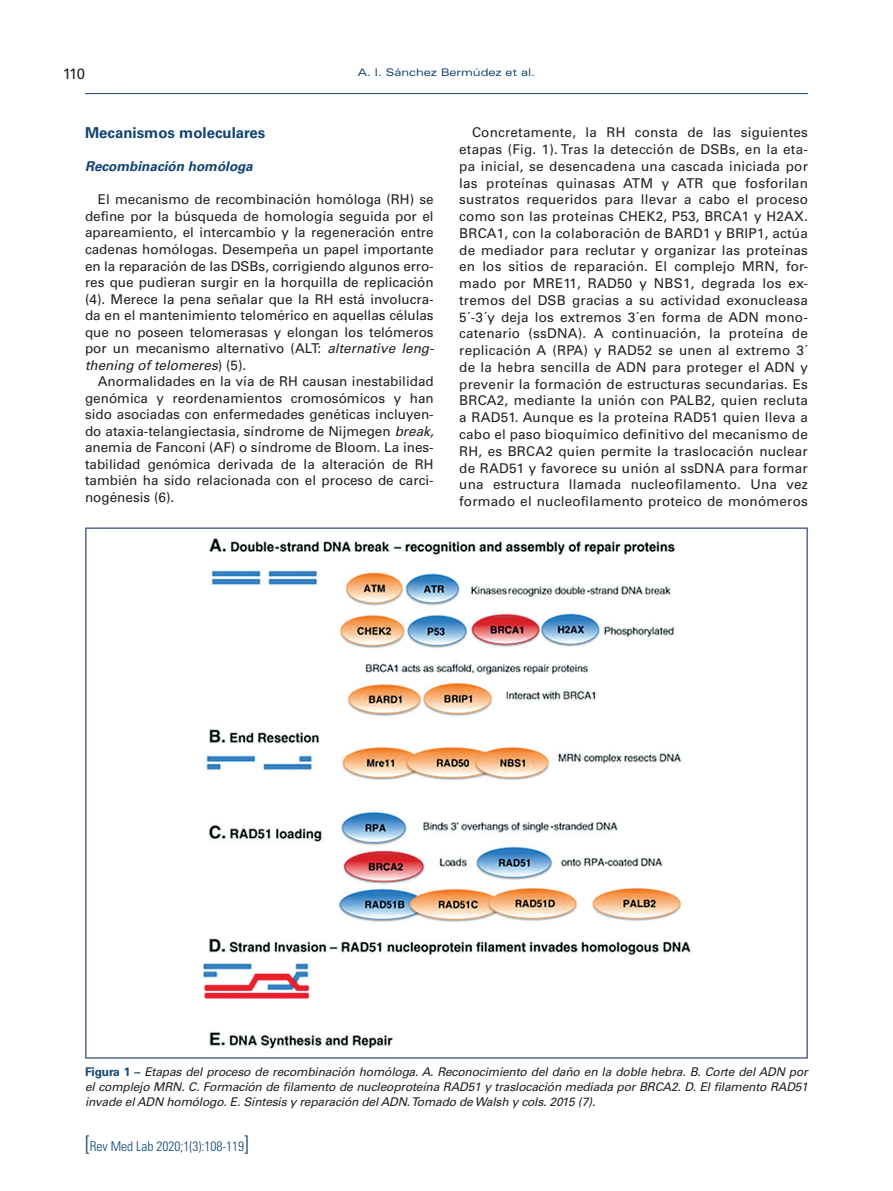
<style>
.page{position:relative;width:893px;height:1191px;background:#fff}
.page>*{position:absolute;margin:0;border:0;box-sizing:border-box;transform-origin:0 0}
.t1{font:700 15px "Univers LT Std";color:#104371}
.t2{font:15px "Univers LT Std";color:#231f20}
.t3{font:13.5px/16.8px "Univers LT Std";color:#231f20;text-align:justify}
.t4{font:300 condensed 13.5px "Univers LT Std";color:#104371}
.t5{font:italic 700 13.5px "Univers LT Std";color:#104371}
.t6{font:italic 12px/15px "Univers LT Std";letter-spacing:-.015em;color:#231f20;text-align:justify}
.t7{font:expanded 10.5px "Univers LT Std";color:#104371}
.s1{font-style:italic}
.s2{font-weight:700;font-style:normal;color:#104371}
.s3{font-size:21px}
</style>
<div class="page">
<hr style="left:85px;top:93px;width:723px;height:1px;background:#104371">
<img style="left:203px;top:538px;width:488px;height:511px">
<p class="t2" style="left:63px;top:65px;width:24px">110</p>
<p class="t7" style="left:358px;top:66px;width:179px">A. I. Sánchez Bermúdez et al.</p>
<p class="t1" style="left:85px;top:124px;width:182px">Mecanismos moleculares</p>
<p class="t5" style="left:85px;top:159px;width:169px">Recombinación homóloga</p>
<p class="t3" style="left:85px;top:191px;width:350px;text-indent:13px">El mecanismo de recombinación homóloga (RH) se define por la búsqueda de homología seguida por el apareamiento, el intercambio y la regeneración entre cadenas homólogas. Desempeña un papel importante en la reparación de las DSBs, corrigiendo algunos erro&shy;res que pudieran surgir en la horquilla de replicación (4). Merece la pena señalar que la RH está involucra&shy;da en el mantenimiento telomérico en aquellas células que no poseen telomerasas y elongan los telómeros por un mecanismo alternativo (ALT: <span class="s1">alternative leng&shy;thening of telomeres</span>) (5).</p>
<p class="t3" style="left:85px;top:373px;width:350px;text-indent:13px">Anormalidades en la vía de RH causan inestabilidad genómica y reordenamientos cromosómicos y han sido asociadas con enfermedades genéticas incluyen&shy;do ataxia-telangiectasia, síndrome de Nijmegen <span class="s1">break, </span>anemia de Fanconi (AF) o síndrome de Bloom. La ines&shy;tabilidad genómica derivada de la alteración de RH también ha sido relacionada con el proceso de carci&shy;nogénesis (6).</p>
<p class="t3" style="left:459px;top:124px;width:350px;text-indent:13px">Concretamente, la RH consta de las siguientes etapas (Fig. 1). Tras la detección de DSBs, en la eta&shy;pa inicial, se desencadena una cascada iniciada por las proteínas quinasas ATM y ATR que fosforilan sustratos requeridos para llevar a cabo el proceso como son las proteínas CHEK2, P53, BRCA1 y H2AX.<br>BRCA1, con la colaboración de BARD1 y BRIP1, actúa de mediador para reclutar y organizar las proteínas en los sitios de reparación. El complejo MRN, for&shy;mado por MRE11, RAD50 y NBS1, degrada los ex&shy;tremos del DSB gracias a su actividad exonucleasa 5´-3´y deja los extremos 3´en forma de ADN mono&shy;catenario (ssDNA). A continuación, la proteína de replicación A (RPA) y RAD52 se unen al extremo 3´ de la hebra sencilla de ADN para proteger el ADN y prevenir la formación de estructuras secundarias. Es BRCA2, mediante la unión con PALB2, quien recluta a RAD51. Aunque es la proteína RAD51 quien lleva a cabo el paso bioquímico definitivo del mecanismo de RH, es BRCA2 quien permite la traslocación nuclear de RAD51 y favorece su unión al ssDNA para formar una estructura llamada nucleofilamento. Una vez formado el nucleofilamento proteico de monómeros</p>
<p class="t6" style="left:85px;top:1064px;width:724px"><span class="s2">Figura 1 –</span> Etapas del proceso de recombinación homóloga. A. Reconocimiento del daño en la doble hebra. B. Corte del ADN por el complejo MRN. C. Formación de filamento de nucleoproteína RAD51 y traslocación mediada por BRCA2. D. El filamento RAD51 invade el ADN homólogo. E. Síntesis y reparación del ADN. Tomado de Walsh y cols. 2015 (7).</p>
<p class="t4" style="left:85px;top:1138px;width:165px"><span class="s3">[</span>Rev Med Lab 2020;1(3):108-119<span class="s3">]</span></p>
</div>
